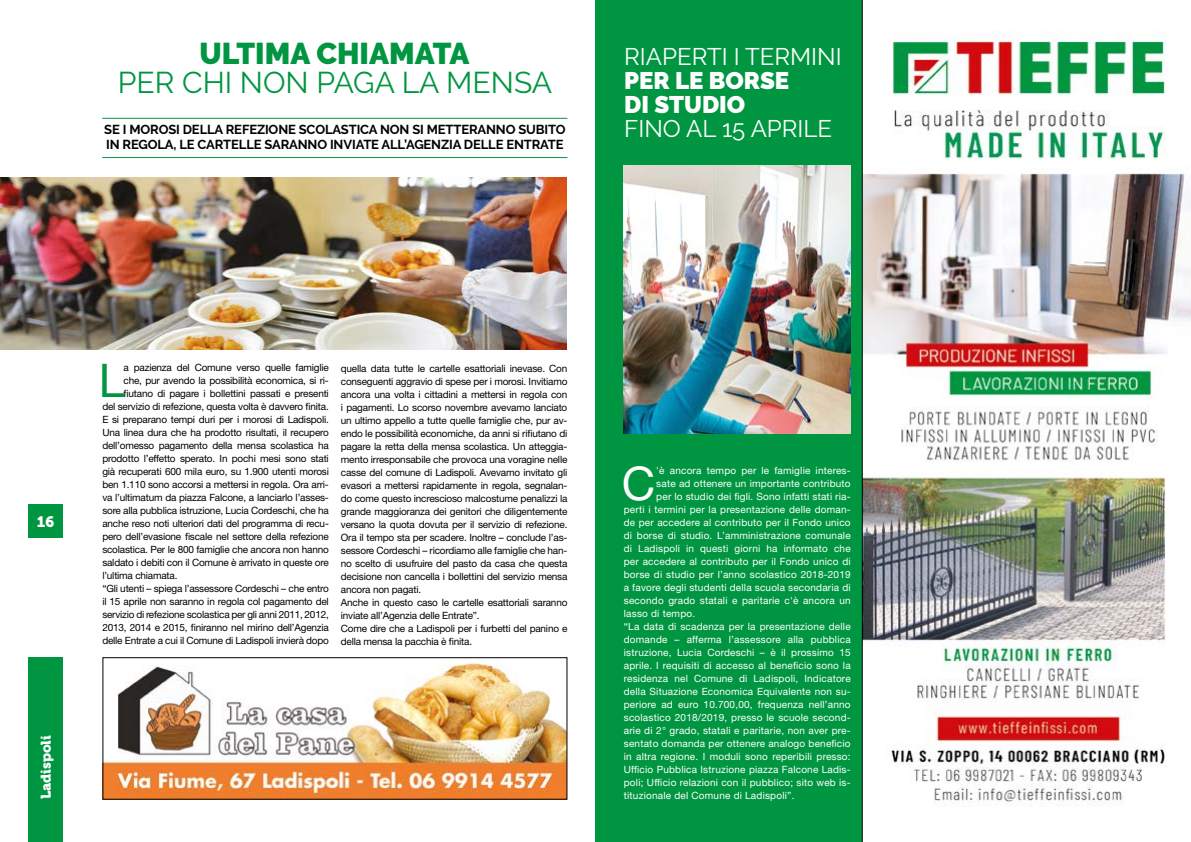
<style>
.page{position:relative;width:1191px;height:842px;background:#fff}
.page>*{position:absolute;margin:0;border:0;box-sizing:border-box;transform-origin:0 0}
.t1{font:46.4px "Helvetica Neue LT Std";color:#009641}
.t2{font:46.4px "Helvetica Neue LT Std";color:#fff}
.t3{font:30px "Raleway";color:#009641}
.t4{font:900 30px "Raleway";color:#009641}
.t5{font:24px "Raleway";color:#fff}
.t6{font:900 24px/24px "Raleway";color:#fff}
.t7{font:15px "Museo 900";color:#fff}
.t8{font:14px "Museo 900";color:#fff}
.t9{font:700 13px/15px "Raleway";letter-spacing:-.01em;color:#000}
.t10{font:10px/13px "Helvetica Neue LT Std";letter-spacing:-.02em;color:#000}
.t11{font:10px "Helvetica Neue LT Std";letter-spacing:.02em;color:#fff}
</style>
<div class="page">
<div style="left:595px;top:0;width:343px;height:842px;background:#009641"></div>
<hr style="left:102px;top:118px;width:465px;height:1px;background:#009641">
<hr style="left:102px;top:157px;width:465px;height:1px;background:#009641">
<img style="left:0;top:177px;width:567px;height:173px">
<div style="left:28px;top:505px;width:35px;height:33px;background:#009641"></div>
<div style="left:28px;top:658px;width:35px;height:184px;background:#009641"></div>
<img style="left:105px;top:659px;width:460px;height:138px">
<div style="left:103px;top:657px;width:464px;height:142px;border:1px solid #000"></div>
<img style="left:624px;top:166px;width:226px;height:268px">
<img style="left:862px;top:0;width:329px;height:842px">
<h2 class="t4" style="left:200px;top:36px;width:271px">ULTIMA CHIAMATA</h2>
<h2 class="t3" style="left:118px;top:65px;width:436px">PER CHI NON PAGA LA MENSA</h2>
<h3 class="t9" style="left:104px;top:122px;width:463px">SE I MOROSI DELLA REFEZIONE SCOLASTICA NON SI METTERANNO SUBITO<br>IN REGOLA, LE CARTELLE SARANNO INVIATE ALL’AGENZIA DELLE ENTRATE</h3>
<h3 class="t5" style="left:624px;top:43px;width:219px">RIAPERTI I TERMINI</h3>
<h3 class="t6" style="left:624px;top:69px;width:166px">PER LE BORSE<br>DI STUDIO</h3>
<h3 class="t5" style="left:624px;top:115px;width:209px">FINO AL 15 APRILE</h3>
<h3 class="t7" style="left:37px;top:513px;width:19px">16</h3>
<h3 class="t8" style="left:38px;top:799px;width:66px;rotate:-90deg">Ladispoli</h3>
<h1 class="t1" style="left:99px;top:353px;width:27px">L</h1>
<p class="t10" style="left:124px;top:361px;width:207px">a pazienza del Comune verso quelle famiglie</p>
<p class="t10" style="left:124px;top:374px;width:207px">che, pur avendo la possibilità economica, si ri-</p>
<p class="t10" style="left:124px;top:387px;width:207px">fiutano di pagare i bollettini passati e presenti</p>
<p class="t10" style="left:102px;top:400px;width:228px">del servizio di refezione, questa volta è davvero finita.</p>
<p class="t10" style="left:102px;top:413px;width:228px">E si preparano tempi duri per i morosi di Ladispoli.</p>
<p class="t10" style="left:102px;top:426px;width:228px">Una linea dura che ha prodotto risultati, il recupero</p>
<p class="t10" style="left:102px;top:439px;width:228px">dell’omesso pagamento della mensa scolastica ha</p>
<p class="t10" style="left:102px;top:452px;width:228px">prodotto l’effetto sperato. In pochi mesi sono stati</p>
<p class="t10" style="left:102px;top:465px;width:228px">già recuperati 600 mila euro, su 1.900 utenti morosi</p>
<p class="t10" style="left:102px;top:478px;width:228px">ben 1.110 sono accorsi a mettersi in regola. Ora arri-</p>
<p class="t10" style="left:102px;top:491px;width:228px">va l’ultimatum da piazza Falcone, a lanciarlo l’asses-</p>
<p class="t10" style="left:102px;top:504px;width:228px">sore alla pubblica istruzione, Lucia Cordeschi, che ha</p>
<p class="t10" style="left:102px;top:517px;width:228px">anche reso noti ulteriori dati del programma di recu-</p>
<p class="t10" style="left:102px;top:530px;width:228px">pero dell’evasione fiscale nel settore della refezione</p>
<p class="t10" style="left:102px;top:543px;width:228px">scolastica. Per le 800 famiglie che ancora non hanno</p>
<p class="t10" style="left:102px;top:556px;width:228px">saldato i debiti con il Comune è arrivato in queste ore</p>
<p class="t10" style="left:102px;top:569px;width:77px">l’ultima chiamata.</p>
<p class="t10" style="left:102px;top:582px;width:228px">“Gli utenti – spiega l’assessore Cordeschi – che entro</p>
<p class="t10" style="left:102px;top:595px;width:228px">il 15 aprile non saranno in regola col pagamento del</p>
<p class="t10" style="left:102px;top:608px;width:228px">servizio di refezione scolastica per gli anni 2011, 2012,</p>
<p class="t10" style="left:102px;top:621px;width:228px">2013, 2014 e 2015, finiranno nel mirino dell’Agenzia</p>
<p class="t10" style="left:102px;top:634px;width:228px">delle Entrate a cui il Comune di Ladispoli invierà dopo</p>
<p class="t10" style="left:341px;top:362px;width:228px">quella data tutte le cartelle esattoriali inevase. Con conseguenti aggravio di spese per i morosi. Invitiamo ancora una volta i cittadini a mettersi in regola con i pagamenti. Lo scorso novembre avevamo lanciato un ultimo appello a tutte quelle famiglie che, pur av&shy;endo le possibilità economiche, da anni si rifiutano di pagare la retta della mensa scolastica. Un atteggia&shy;mento irresponsabile che provoca una voragine nelle casse del comune di Ladispoli. Avevamo invitato gli evasori a mettersi rapidamente in regola, segnalan&shy;do come questo increscioso malcostume penalizzi la grande maggioranza dei genitori che diligentemente versano la quota dovuta per il servizio di refezione.<br>Ora il tempo sta per scadere. Inoltre – conclude l’as&shy;sessore Cordeschi – ricordiamo alle famiglie che han&shy;no scelto di usufruire del pasto da casa che questa decisione non cancella i bollettini del servizio mensa ancora non pagati.<br>Anche in questo caso le cartelle esattoriali saranno inviate all’Agenzia delle Entrate”.<br>Come dire che a Ladispoli per i furbetti del panino e della mensa la pacchia è finita.</p>
<h1 class="t2" style="left:622px;top:456px;width:35px">C</h1>
<p class="t11" style="left:656px;top:465px;width:196px">'è ancora tempo per le famiglie interes-</p>
<p class="t11" style="left:656px;top:478px;width:196px">sate ad ottenere un importante contributo</p>
<p class="t11" style="left:656px;top:491px;width:196px">per lo studio dei figli. Sono infatti stati ria-</p>
<p class="t11" style="left:624px;top:504px;width:228px">perti i termini per la presentazione delle doman-</p>
<p class="t11" style="left:624px;top:517px;width:228px">de per accedere al contributo per il Fondo unico</p>
<p class="t11" style="left:624px;top:530px;width:228px">di borse di studio. L’amministrazione comunale</p>
<p class="t11" style="left:624px;top:543px;width:228px">di Ladispoli in questi giorni ha informato che</p>
<p class="t11" style="left:624px;top:556px;width:228px">per accedere al contributo per il Fondo unico di</p>
<p class="t11" style="left:624px;top:569px;width:228px">borse di studio per l’anno scolastico 2018-2019</p>
<p class="t11" style="left:624px;top:582px;width:228px">a favore degli studenti della scuola secondaria di</p>
<p class="t11" style="left:624px;top:595px;width:228px">secondo grado statali e paritarie c'è ancora un</p>
<p class="t11" style="left:624px;top:608px;width:73px">lasso di tempo.</p>
<p class="t11" style="left:624px;top:621px;width:228px">“La data di scadenza per la presentazione delle</p>
<p class="t11" style="left:624px;top:634px;width:228px">domande – afferma l’assessore alla pubblica</p>
<p class="t11" style="left:624px;top:647px;width:228px">istruzione, Lucia Cordeschi – è il prossimo 15</p>
<p class="t11" style="left:624px;top:660px;width:228px">aprile. I requisiti di accesso al beneficio sono la</p>
<p class="t11" style="left:624px;top:673px;width:228px">residenza nel Comune di Ladispoli, Indicatore</p>
<p class="t11" style="left:624px;top:686px;width:228px">della Situazione Economica Equivalente non su-</p>
<p class="t11" style="left:624px;top:699px;width:228px">periore ad euro 10.700,00, frequenza nell’anno</p>
<p class="t11" style="left:624px;top:712px;width:228px">scolastico 2018/2019, presso le scuole second-</p>
<p class="t11" style="left:624px;top:725px;width:228px">arie di 2° grado, statali e paritarie, non aver pre-</p>
<p class="t11" style="left:624px;top:738px;width:228px">sentato domanda per ottenere analogo beneficio</p>
<p class="t11" style="left:624px;top:751px;width:228px">in altra regione. I moduli sono reperibili presso:</p>
<p class="t11" style="left:624px;top:764px;width:228px">Ufficio Pubblica Istruzione piazza Falcone Ladis-</p>
<p class="t11" style="left:624px;top:777px;width:228px">poli; Ufficio relazioni con il pubblico; sito web is-</p>
<p class="t11" style="left:624px;top:790px;width:172px">tituzionale del Comune di Ladispoli”.</p>
</div>
